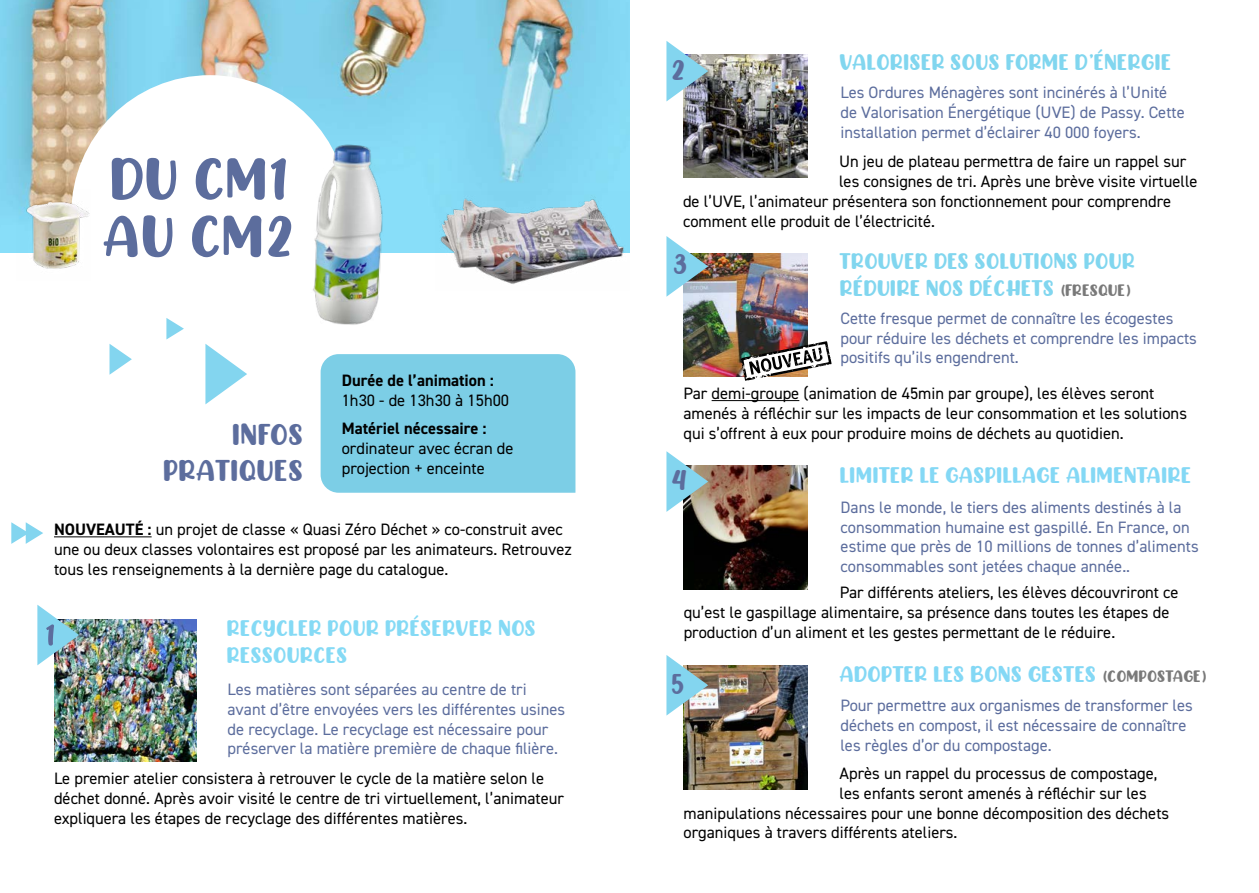
<style>
.page{position:relative;width:1259px;height:893px;background:#fff}
.page>*{position:absolute;margin:0;border:0;box-sizing:border-box;transform-origin:0 0}
.t1{font:30px/36px "CHICKEN Pie";color:#5c6d9d;text-align:right}
.t2{font:28.5px "CHICKEN Pie";color:#5c6d9d}
.t3{font:22.5px/27px "CHICKEN Pie";color:#81d6ef}
.t4{font:22.5px "CHICKEN Pie";color:#84d8f5}
.t5{font:22.5px/27px "CHICKEN Pie";color:#85daf5}
.t6{font:16.5px/19.8px "DIN2014";color:#000}
.t7{font:16.5px/19.8px "DIN2014";color:#5c6d9d}
.t8{font:700 16.5px "DIN2014";color:#000}
.s1{font-weight:700}
.s2{font-size:16.5px;color:#797979}
</style>
<div class="page">
<img style="left:683px;top:466px;width:125px;height:123px">
<img style="left:683px;top:54px;width:124px;height:123px">
<img style="left:0;top:0;width:629px;height:252px">
<div style="left:71px;top:75px;width:278px;height:278px;background:#fff;border-radius:50%"></div>
<img style="left:313px;top:132px;width:81px;height:193px">
<img style="left:435px;top:191px;width:194px;height:93px">
<img style="left:17px;top:189px;width:73px;height:80px">
<svg style="left:104px;top:215px;width:187px;height:42px"></svg>
<svg style="left:112px;top:158px;width:174px;height:42px"></svg>
<img style="left:54px;top:620px;width:142px;height:141px">
<svg style="left:166px;top:318px;width:18px;height:21px"></svg>
<svg style="left:109px;top:344px;width:23px;height:31px"></svg>
<svg style="left:205px;top:344px;width:42px;height:60px"></svg>
<img style="left:37px;top:605px;width:42px;height:60px">
<div style="left:321px;top:354px;width:254px;height:139px;background:#7ccee6"></div>
<img style="left:683px;top:253px;width:125px;height:124px">
<hr style="left:711px;top:400px;width:88px;height:1px;background:#000">
<svg style="left:741px;top:341px;width:90px;height:40px"></svg>
<svg style="left:666px;top:41px;width:42px;height:60px"></svg>
<svg style="left:666px;top:236px;width:42px;height:61px"></svg>
<svg style="left:666px;top:451px;width:42px;height:61px"></svg>
<hr style="left:54px;top:536px;width:98px;height:1px;background:#000">
<svg style="left:11px;top:522px;width:32px;height:22px"></svg>
<img style="left:683px;top:666px;width:125px;height:123px">
<svg style="left:666px;top:655px;width:42px;height:61px"></svg>
<h1 class="t1" style="left:164px;top:415px;width:142px">INFOS<br>PRATIQUES</h1>
<p class="t8" style="left:342px;top:369px;width:154px">Durée de l’animation :</p>
<p class="t6" style="left:342px;top:390px;width:169px">1h30 - de 13h30 à 15h00</p>
<p class="t8" style="left:342px;top:417px;width:146px">Matériel nécessaire :</p>
<p class="t6" style="left:342px;top:438px;width:173px">ordinateur avec écran de projection + enceinte</p>
<p class="t6" style="left:54px;top:519px;width:519px"><span class="s1">NOUVEAUTÉ :</span> un projet de classe « Quasi Zéro Déchet » co-construit avec une ou deux classes volontaires est proposé par les animateurs. Retrouvez tous les renseignements à la dernière page du catalogue.</p>
<h3 class="t5" style="left:227px;top:613px;width:311px">RECYCLER POUR PRÉSERVER NOS<br>RESSOURCES</h3>
<p class="t7" style="left:227px;top:679px;width:339px">Les matières sont séparées au centre de tri avant d’être envoyées vers les différentes usines de recyclage. Le recyclage est nécessaire pour préserver la matière première de chaque filière.</p>
<p class="t6" style="left:54px;top:768px;width:511px">Le premier atelier consistera à retrouver le cycle de la matière selon le déchet donné. Après avoir visité le centre de tri virtuellement, l’animateur expliquera les étapes de recyclage des différentes matières.</p>
<h2 class="t2" style="left:672px;top:50px;width:15px">2</h2>
<h3 class="t3" style="left:840px;top:47px;width:333px">VALORISER SOUS FORME D’ÉNERGIE</h3>
<p class="t7" style="left:840px;top:83px;width:346px">Les Ordures Ménagères sont incinérés à l’Unité de Valorisation Énergétique (UVE) de Passy. Cette installation permet d’éclairer 40 000 foyers.</p>
<p class="t6" style="left:839px;top:152px;width:349px">Un jeu de plateau permettra de faire un rappel sur</p>
<p class="t6" style="left:839px;top:171px;width:360px">les consignes de tri. Après une brève visite virtuelle</p>
<p class="t6" style="left:683px;top:191px;width:490px">de l’UVE, l’animateur présentera son fonctionnement pour comprendre</p>
<p class="t6" style="left:683px;top:211px;width:253px">comment elle produit de l’électricité.</p>
<h2 class="t2" style="left:674px;top:245px;width:14px">3</h2>
<h3 class="t3" style="left:840px;top:246px;width:297px">TROUVER DES SOLUTIONS POUR<br>RÉDUIRE NOS DÉCHETS <span class="s2">(FRESQUE)</span></h3>
<p class="t7" style="left:840px;top:308px;width:358px">Cette fresque permet de connaître les écogestes pour réduire les déchets et comprendre les impacts positifs qu’ils engendrent.</p>
<p class="t6" style="left:683px;top:383px;width:505px">Par demi-groupe (animation de 45min par groupe), les élèves seront amenés à réfléchir sur les impacts de leur consommation et les solutions qui s’offrent à eux pour produire moins de déchets au quotidien.</p>
<h2 class="t2" style="left:672px;top:461px;width:16px">4</h2>
<h3 class="t4" style="left:840px;top:460px;width:353px">LIMITER LE GASPILLAGE ALIMENTAIRE</h3>
<p class="t7" style="left:840px;top:497px;width:360px">Dans le monde, le tiers des aliments destinés à la consommation humaine est gaspillé. En France, on estime que près de 10 millions de tonnes d’aliments consommables sont jetées chaque année..</p>
<p class="t6" style="left:683px;top:582px;width:496px;text-indent:156px">Par différents ateliers, les élèves découvriront ce qu’est le gaspillage alimentaire, sa présence dans toutes les étapes de production d’un aliment et les gestes permettant de le réduire.</p>
<h2 class="t2" style="left:672px;top:664px;width:13px">5</h2>
<h3 class="t4" style="left:840px;top:658px;width:368px">ADOPTER LES BONS GESTES <span class="s2">(COMPOSTAGE)</span></h3>
<p class="t7" style="left:840px;top:695px;width:354px">Pour permettre aux organismes de transformer les déchets en compost, il est nécessaire de connaître les règles d’or du compostage.</p>
<p class="t6" style="left:839px;top:763px;width:319px">Après un rappel du processus de compostage,</p>
<p class="t6" style="left:839px;top:783px;width:309px">les enfants seront amenés à réfléchir sur les</p>
<p class="t6" style="left:683px;top:803px;width:487px">manipulations nécessaires pour une bonne décomposition des déchets</p>
<p class="t6" style="left:683px;top:822px;width:275px">organiques à travers différents ateliers.</p>
</div>
